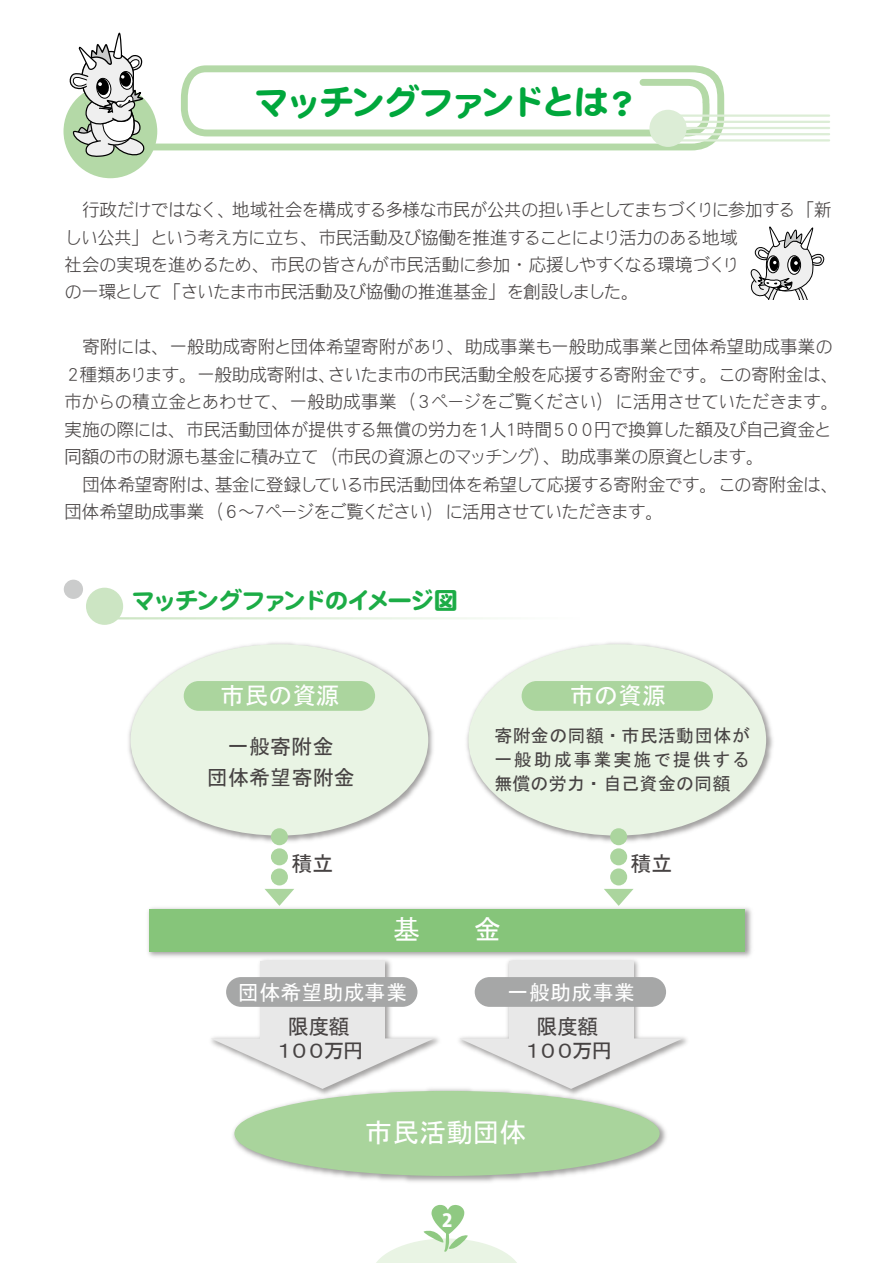
<style>
.page{position:relative;width:893px;height:1263px;background:#fff}
.page>*{position:absolute;margin:0;border:0;box-sizing:border-box;transform-origin:0 0}
.t1{font:36px "DF Maru Gothic Std W9";letter-spacing:-.105em;color:#00a73c}
.t2{font:27px "MS Gothic";color:#fff}
.t3{font:24px "DF Maru Gothic Std W9";letter-spacing:-.09em;color:#1cac46}
.t4{font:24px "MS Gothic";color:#fff}
.t5{font:21px/31.5px "MS Gothic";letter-spacing:-.01em;color:#474343;text-align:center}
.t6{font:21px/24px "MS Gothic";letter-spacing:-.115em;color:#474343;text-align:center}
.t7{font:21px "MS Gothic";color:#fff}
.t8{font:18px/27.5px "DF Gothic P Std W3";letter-spacing:-.06em;color:#474343}
.t9{font:18px/24px "MS Gothic";letter-spacing:.03em;color:#474343;text-align:justify}
.t10{font:800 18px "Koz Go Pro";color:#fff}
</style>
<div class="page">
<svg style="left:147px;top:65px;width:577px;height:85px"></svg>
<hr style="left:680px;top:114px;width:149px;height:3px;background:#dcedd6">
<hr style="left:680px;top:121px;width:149px;height:2px;background:#dcedd6">
<hr style="left:680px;top:127px;width:149px;height:2px;background:#dcedd6">
<hr style="left:680px;top:133px;width:149px;height:2px;background:#dcedd6">
<hr style="left:680px;top:139px;width:149px;height:3px;background:#dcedd6">
<div style="left:649px;top:110px;width:38px;height:37px;background:#dcedd6;border-radius:50%"></div>
<div style="left:64px;top:84px;width:93px;height:94px;background:#b4d9a7;border-radius:50%"></div>
<svg style="left:67px;top:32px;width:80px;height:136px"></svg>
<svg style="left:750px;top:226px;width:74px;height:73px"></svg>
<img style="left:213px;top:961px;width:226px;height:85px">
<div style="left:260px;top:961px;width:125px;height:94px;background:#e8e8e8"></div>
<svg style="left:211px;top:1038px;width:223px;height:48px"></svg>
<img style="left:233px;top:1086px;width:433px;height:96px">
<div style="left:234px;top:1091px;width:426px;height:85px;background:#a9d49c;border-radius:50%"></div>
<img style="left:128px;top:642px;width:305px;height:204px">
<div style="left:131px;top:644px;width:297px;height:191px;background:#e9f4e4;border-radius:50%"></div>
<img style="left:148px;top:907px;width:604px;height:54px">
<div style="left:149px;top:909px;width:596px;height:42px;background:#86c57a"></div>
<div style="left:184px;top:681px;width:191px;height:30px;background:#abd59e;border-radius:15px"></div>
<div style="left:226px;top:977px;width:191px;height:30px;background:#a6a7a7;border-radius:15px"></div>
<img style="left:466px;top:642px;width:307px;height:204px">
<div style="left:468px;top:644px;width:298px;height:191px;background:#e9f4e4;border-radius:50%"></div>
<div style="left:522px;top:681px;width:191px;height:30px;background:#abd59e;border-radius:15px"></div>
<img style="left:454px;top:957px;width:239px;height:142px">
<div style="left:509px;top:961px;width:124px;height:94px;background:#e8e8e8"></div>
<svg style="left:459px;top:1038px;width:224px;height:51px"></svg>
<div style="left:475px;top:977px;width:191px;height:30px;background:#a6a7a7;border-radius:15px"></div>
<div style="left:271px;top:828px;width:17px;height:17px;background:#abd59e;border-radius:50%"></div>
<div style="left:271px;top:848px;width:17px;height:17px;background:#abd59e;border-radius:50%"></div>
<div style="left:271px;top:868px;width:17px;height:17px;background:#abd59e;border-radius:50%"></div>
<svg style="left:265px;top:889px;width:29px;height:17px"></svg>
<div style="left:610px;top:828px;width:17px;height:17px;background:#abd59e;border-radius:50%"></div>
<div style="left:610px;top:848px;width:17px;height:17px;background:#abd59e;border-radius:50%"></div>
<div style="left:610px;top:868px;width:17px;height:17px;background:#abd59e;border-radius:50%"></div>
<svg style="left:604px;top:889px;width:30px;height:17px"></svg>
<svg style="left:376px;top:1205px;width:141px;height:58px"></svg>
<svg style="left:115px;top:617px;width:474px;height:2px"></svg>
<div style="left:86px;top:588px;width:37px;height:37px;background:#cce5c3;border-radius:50%"></div>
<div style="left:64px;top:580px;width:19px;height:19px;background:#cbcccc;border-radius:50%"></div>
<h1 class="t1" style="left:254px;top:83px;width:388px">マッチングファンドとは？</h1>
<p class="t8" style="left:64px;top:196px;width:769px">　行政だけではなく、地域社会を構成する多様な市民が公共の担い手としてまちづくりに参加する「新しい公共」という考え方に立ち、市民活動及び協働を推進することにより活力のある地域<br>社会の実現を進めるため、市民の皆さんが市民活動に参加・応援しやすくなる環境づくり<br>の一環として「さいたま市市民活動及び協働の推進基金」を創設しました。</p>
<p class="t8" style="left:64px;top:333px;width:776px">　寄附には、一般助成寄附と団体希望寄附があり、助成事業も一般助成事業と団体希望助成事業の２種類あります。一般助成寄附は、さいたま市の市民活動全般を応援する寄附金です。この寄附金は、市からの積立金とあわせて、一般助成事業（３ページをご覧ください）に活用させていただきます。実施の際には、市民活動団体が提供する無償の労力を１人１時間５００円で換算した額及び自己資金と同額の市の財源も基金に積み立て（市民の資源とのマッチング）、助成事業の原資とします。<br>　団体希望寄附は、基金に登録している市民活動団体を希望して応援する寄附金です。この寄附金は、団体希望助成事業（６～７ページをご覧ください）に活用させていただきます。</p>
<h3 class="t3" style="left:131px;top:588px;width:328px">マッチングファンドのイメージ図</h3>
<h3 class="t4" style="left:220px;top:684px;width:121px">市民の資源</h3>
<p class="t5" style="left:207px;top:730px;width:150px">一般寄附金<br>団体希望寄附金</p>
<h3 class="t4" style="left:570px;top:684px;width:97px">市の資源</h3>
<p class="t9" style="left:494px;top:723px;width:257px">寄附金の同額・市民活動団体が一般助成事業実施で提供する無償の労力・自己資金の同額</p>
<p class="t5" style="left:291px;top:847px;width:43px">積立</p>
<p class="t5" style="left:631px;top:847px;width:43px">積立</p>
<h2 class="t2" style="left:393px;top:916px;width:109px">基　　金</h2>
<p class="t7" style="left:238px;top:982px;width:171px">団体希望助成事業</p>
<p class="t6" style="left:273px;top:1014px;width:92px">限度額<br>１００万円</p>
<p class="t7" style="left:507px;top:982px;width:129px">一般助成事業</p>
<p class="t6" style="left:522px;top:1014px;width:92px">限度額<br>１００万円</p>
<h2 class="t2" style="left:365px;top:1119px;width:163px">市民活動団体</h2>
<p class="t10" style="left:442px;top:1208px;width:12px">2</p>
</div>
